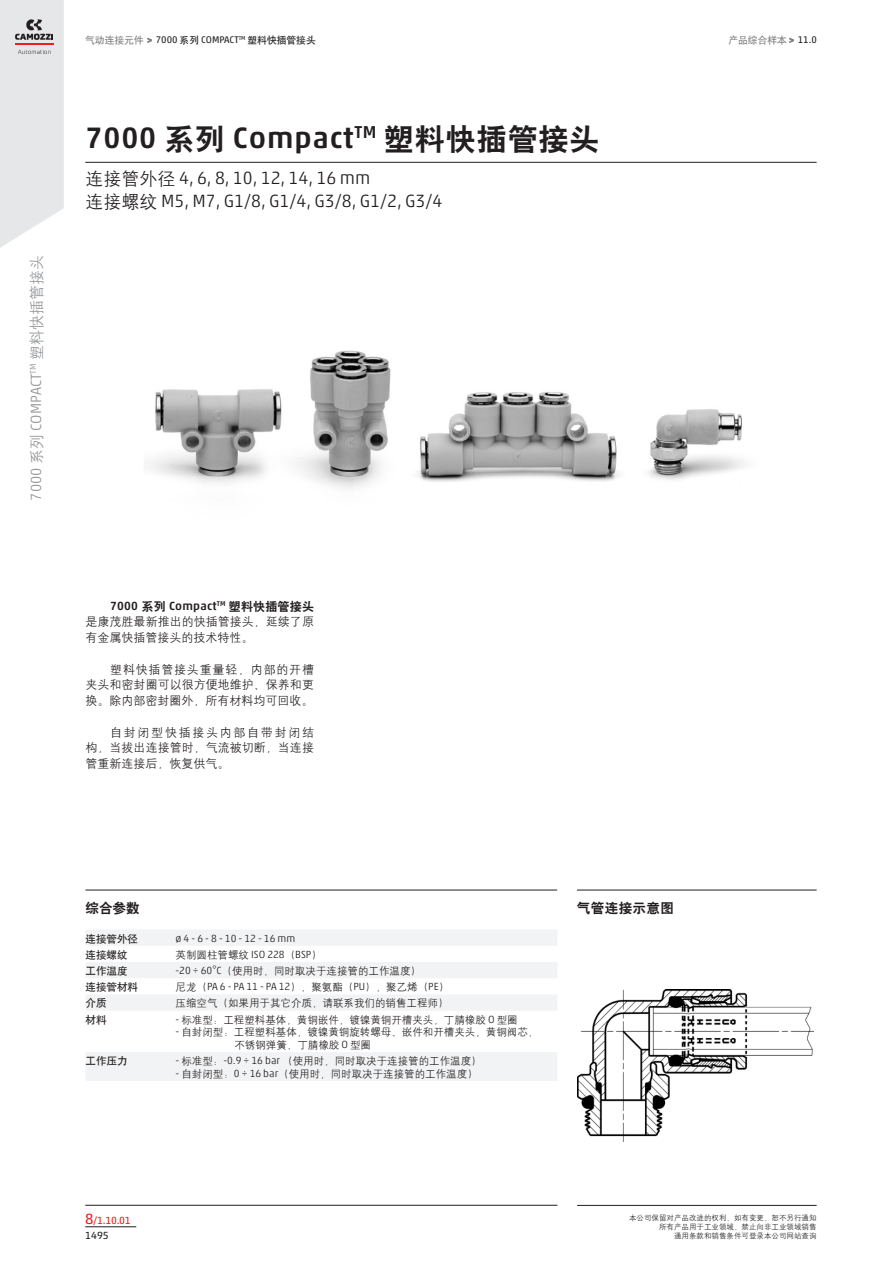
<style>
.page{position:relative;width:893px;height:1263px;background:#fff}
.page>*{position:absolute;margin:0;border:0;box-sizing:border-box;transform-origin:0 0}
.overtureTitle_value{font:500 30px "Akko W1 G";letter-spacing:.03em;color:#231f20}
.overtureSubtitle_val{font:300 18px "Akko W1 G";color:#231f20}
.t1{font:300 15px "Akko W1 G";color:#939598}
.drawTitle_value{font:13.5px "H Yb 2 gj";letter-spacing:.03em;color:#231f20}
.sectionTitle_value{font:13.5px "H Yb 2 gj";color:#231f20}
.normalBold_value{font:12px/15.8px "H Yg 2 gj";color:#231f20;text-align:justify}
.properties_value{font:10.5px "H Yg 2 gj";color:#231f20}
.properties_value-2{font:300 10.5px "Akko W1 G";color:#231f20}
.properties_name{font:10.5px "H Yb 1 gj";color:#231f20}
.secL{font:10.5px "Akko W1 G";color:#ee1d23}
.sec4L{font:10.5px "Akko W1 G";color:#231f20}
.t2{font:9.75px "Akko W1 G";color:#231f20}
.t3{font:9.75px "H Yb 1 gj";color:#808285}
.t4{font:7.5px/9px "H Yg 2 gj";color:#231f20;text-align:right}
.s1{font-family:"H Yg 2 gj";font-weight:400}
.s2{font-family:"H Yb 1 gj";color:#808285}
.s3{font-size:9px;color:#808285}
.s4{font-family:"H Yb 1 gj"}
.s5{font-family:"H Yb 2 gj";font-weight:400}
.s6{font-family:"Akko W1 G";font-weight:500}
.s7{font-family:"H Yb 2 gj"}
.s8{font-family:"Akko W1 G";font-weight:300}
.s9{font-family:"Akko W1 G";font-size:9px}
.s10{font-family:"Akko W1 G";color:#231f20}
.s11{font-size:15px}
</style>
<div class="page">
<hr style="left:85px;top:1226px;width:51px;height:1px;background:#231f20">
<svg style="left:0;top:0;width:64px;height:248px;background:#e4e4e6"></svg>
<svg style="left:147px;top:38px;width:5px;height:5px"></svg>
<svg style="left:789px;top:38px;width:5px;height:5px"></svg>
<hr style="left:85px;top:162px;width:732px;height:1px;background:#231f20">
<hr style="left:577px;top:1205px;width:240px;height:1px;background:#231f20">
<img style="left:577px;top:990px;width:237px;height:151px">
<hr style="left:85px;top:1205px;width:472px;height:1px;background:#231f20">
<svg style="left:86px;top:930px;width:471px;height:151px;fill:#f4f5f6"></svg>
<hr style="left:85px;top:890px;width:472px;height:1px;background:#231f20">
<hr style="left:577px;top:890px;width:240px;height:1px;background:#231f20">
<img style="left:150px;top:350px;width:596px;height:139px">
<h3 class="t1" style="left:25px;top:501px;width:247px;rotate:-90deg">7000 <span class="s1">系列</span> COMPACT<sup>TM</sup> <span class="s1">塑料快插管接头</span></h3>
<p class="t2" style="left:85px;top:33px;width:232px"><span class="s2">气动连接元件</span> <span class="s3">&gt;</span> 7000 <span class="s4">系列</span> COMPACT<sup>TM</sup> <span class="s4">塑料快插管接头</span></p>
<p class="overtureTitle_value" style="left:86px;top:116px;width:515px">7000 <span class="s5">系列</span> Compact<sup>TM</sup> <span class="s5">塑料快插管接头</span></p>
<p class="overtureSubtitle_val" style="left:86px;top:165px;width:286px"><span class="s1">连接管外径</span> 4, 6, 8, 10, 12, 14, 16 mm</p>
<p class="overtureSubtitle_val" style="left:86px;top:188px;width:358px"><span class="s1">连接螺纹</span> M5, M7, G1/8, G1/4, G3/8, G1/2, G3/4</p>
<p class="normalBold_value" style="left:86px;top:598px;width:230px;text-indent:25px"><span class="s6">7000</span> <span class="s7">系列</span> <span class="s6">Compact</span><sup>TM</sup> <span class="s7">塑料快插管接头</span>是康茂胜最新推出的快插管接头，延续了原有金属快插管接头的技术特性。</p>
<p class="normalBold_value" style="left:86px;top:661px;width:230px;text-indent:25px">塑料快插管接头重量轻，内部的开槽夹头和密封圈可以很方便地维护、保养和更换。除内部密封圈外，所有材料均可回收。</p>
<p class="normalBold_value" style="left:86px;top:724px;width:230px;text-indent:25px">自封闭型快插接头内部自带封闭结构，当拔出连接管时，气流被切断，当连接管重新连接后，恢复供气。</p>
<p class="sectionTitle_value" style="left:86px;top:901px;width:55px">综合参数</p>
<p class="drawTitle_value" style="left:577px;top:901px;width:98px">气管连接示意图</p>
<p class="properties_name" style="left:86px;top:933px;width:54px">连接管外径</p>
<p class="properties_value-2" style="left:176px;top:930px;width:121px">ø 4 - 6 - 8 - 10 - 12 - 16 mm</p>
<p class="properties_name" style="left:86px;top:949px;width:43px">连接螺纹</p>
<p class="properties_value" style="left:176px;top:949px;width:148px">英制圆柱管螺纹 <span class="s8">ISO 228</span>（<span class="s8">BSP</span>）</p>
<p class="properties_name" style="left:86px;top:965px;width:43px">工作温度</p>
<p class="properties_value" style="left:176px;top:965px;width:247px"><span class="s8">-20 ÷ 60°C</span>（使用时，同时取决于连接管的工作温度）</p>
<p class="properties_name" style="left:86px;top:982px;width:54px">连接管材料</p>
<p class="properties_value-2" style="left:176px;top:979px;width:275px"><span class="s1">尼龙（</span>PA 6 - PA 11 - PA 12<span class="s1">），聚氨酯（</span>PU<span class="s1">），聚乙烯（</span>PE<span class="s1">）</span></p>
<p class="properties_name" style="left:86px;top:998px;width:22px">介质</p>
<p class="properties_value" style="left:176px;top:998px;width:274px">压缩空气（如果用于其它介质，请联系我们的销售工程师）</p>
<p class="properties_name" style="left:86px;top:1014px;width:22px">材料</p>
<p class="properties_value" style="left:176px;top:1014px;width:344px"><span class="s8">-</span> 标准型：工程塑料基体，黄铜嵌件，镀镍黄铜开槽夹头，丁腈橡胶 <span class="s8">O</span> 型圈</p>
<p class="properties_value" style="left:176px;top:1027px;width:364px"><span class="s8">-</span> 自封闭型：工程塑料基体，镀镍黄铜旋转螺母、嵌件和开槽夹头，黄铜阀芯，</p>
<p class="properties_value" style="left:234px;top:1039px;width:138px">不锈钢弹簧，丁腈橡胶 <span class="s8">O</span> 型圈</p>
<p class="properties_name" style="left:86px;top:1056px;width:43px">工作压力</p>
<p class="properties_value" style="left:176px;top:1056px;width:308px"><span class="s8">-</span> 标准型：<span class="s8">-0.9 ÷ 16 bar</span> （使用时，同时取决于连接管的工作温度）</p>
<p class="properties_value" style="left:176px;top:1068px;width:304px"><span class="s8">-</span> 自封闭型：<span class="s8">0 ÷ 16 bar</span>（使用时，同时取决于连接管的工作温度）</p>
<p class="t3" style="left:728px;top:35px;width:90px">产品综合样本 <span class="s9">&gt;</span> <span class="s10">11.0</span></p>
<p class="secL" style="left:85px;top:1212px;width:47px"><span class="s11">8</span>/1.10.01</p>
<p class="sec4L" style="left:85px;top:1228px;width:25px">1495</p>
<p class="t4" style="left:629px;top:1213px;width:189px">本公司保留对产品改进的权利，如有变更，恕不另行通知所有产品用于工业领域，禁止向非工业领域销售<br>通用条款和销售条件可登录本公司网站查询</p>
</div>
